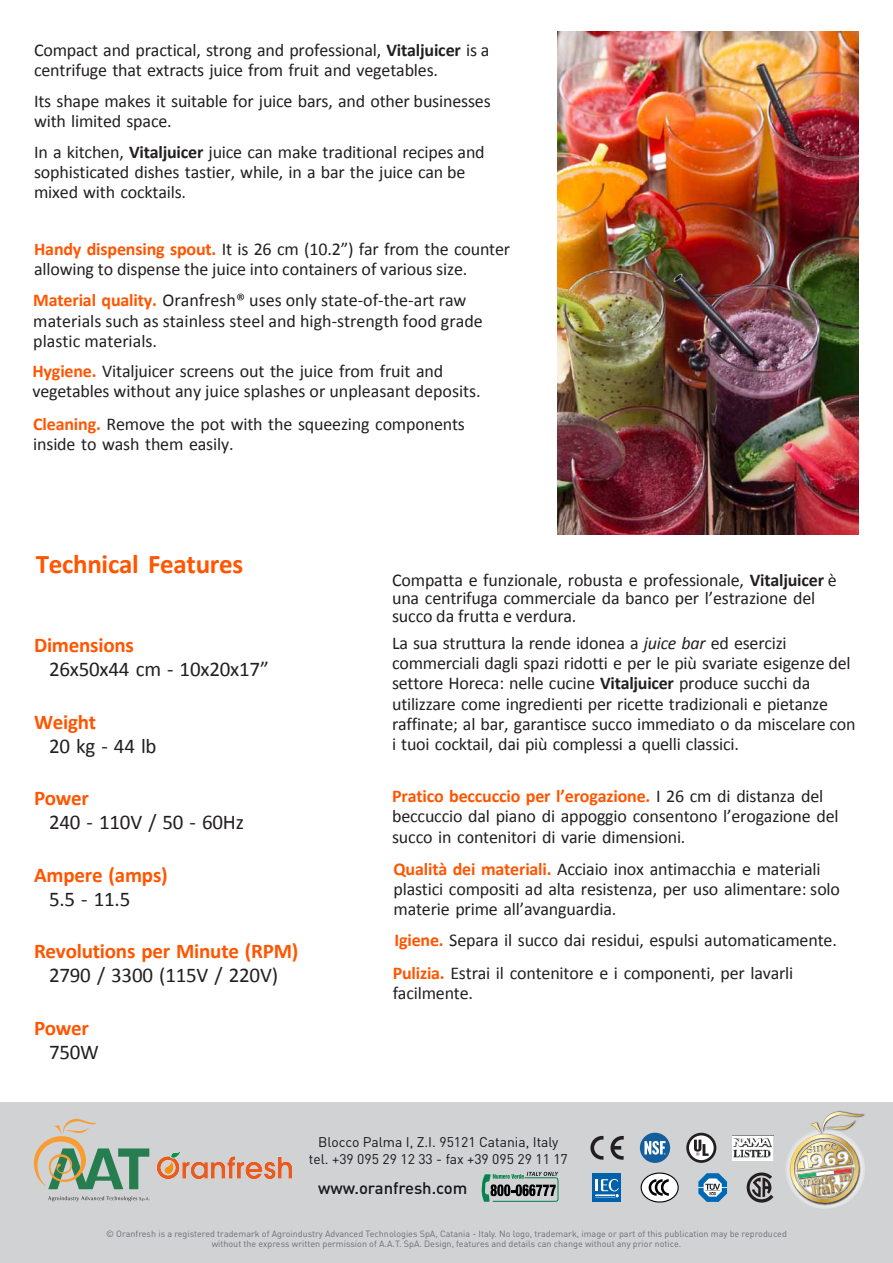
<style>
.page{position:relative;width:893px;height:1263px;background:#fff}
.page>*{position:absolute;margin:0;border:0;box-sizing:border-box;transform-origin:0 0}
.t1{font:700 27px "Calibri";letter-spacing:-.01em;color:#f50}
.t2{font:21px "Calibri";letter-spacing:-.01em;color:#231f20}
.t3{font:700 21px "Calibri";letter-spacing:-.01em;color:#f50}
.t4{font:18px/20.2px "Calibri";letter-spacing:-.01em;color:#231f20}
.t5{font:500 16.65px "DIN Pro";letter-spacing:-.005em;color:#18161b}
.t6{font:13.95px/16.6px "DIN Pro";color:#18161b;text-align:center}
.t7{font:9px/10.5px "DIN Pro";color:#6c6d70;text-align:center}
.s1{font-weight:700}
.s2{font-weight:700;color:#f50}
.s3{font-style:italic}
</style>
<div class="page">
<div style="left:0;top:1103px;width:893px;height:160px;background:#d1d2d4"></div>
<svg style="left:48px;top:1196px;width:81px;height:5px"></svg>
<svg style="left:33px;top:1119px;width:96px;height:70px"></svg>
<img style="left:558px;top:32px;width:301px;height:502px">
<img style="left:786px;top:1112px;width:79px;height:97px">
<svg style="left:481px;top:1172px;width:77px;height:30px"></svg>
<svg style="left:686px;top:1133px;width:30px;height:30px"></svg>
<div style="left:640px;top:1133px;width:30px;height:30px;background:#135f9e;border-radius:50%"></div>
<svg style="left:644px;top:1141px;width:22px;height:14px"></svg>
<svg style="left:610px;top:1136px;width:14px;height:24px"></svg>
<svg style="left:590px;top:1136px;width:13px;height:24px"></svg>
<img style="left:732px;top:1135px;width:42px;height:25px">
<svg style="left:698px;top:1173px;width:29px;height:29px"></svg>
<svg style="left:641px;top:1172px;width:38px;height:30px"></svg>
<svg style="left:747px;top:1172px;width:26px;height:30px"></svg>
<div style="left:592px;top:1173px;width:29px;height:29px;background:#0162ab"></div>
<svg style="left:595px;top:1179px;width:24px;height:19px"></svg>
<img style="left:129px;top:1148px;width:163px;height:54px">
<p class="t4" style="left:34px;top:40px;width:457px">Compact and practical, strong and professional, <span class="s1">Vitaljuicer</span> is a centrifuge that extracts juice from fruit and vegetables.</p>
<p class="t4" style="left:34px;top:91px;width:458px">Its shape makes it suitable for juice bars, and other businesses with limited space.</p>
<p class="t4" style="left:34px;top:141px;width:452px">In a kitchen, <span class="s1">Vitaljuicer</span> juice can make traditional recipes and sophisticated dishes tastier, while, in a bar the juice can be mixed with cocktails.</p>
<p class="t4" style="left:34px;top:239px;width:478px"><span class="s2">Handy dispensing spout.</span> It is 26 cm (10.2”) far from the counter allowing to dispense the juice into containers of various size.</p>
<p class="t4" style="left:33px;top:290px;width:451px"><span class="s2">Material quality.</span> Oranfresh® uses only state-of-the-art raw materials such as stainless steel and high-strength food grade plastic materials.</p>
<p class="t4" style="left:32px;top:361px;width:450px"><span class="s2">Hygiene.</span> Vitaljuicer screens out the juice from fruit and vegetables without any juice splashes or unpleasant deposits.</p>
<p class="t4" style="left:33px;top:414px;width:433px"><span class="s2">Cleaning.</span> Remove the pot with the squeezing components inside to wash them easily.</p>
<h1 class="t1" style="left:36px;top:546px;width:209px">Technical Features</h1>
<p class="t3" style="left:34px;top:632px;width:101px">Dimensions</p>
<p class="t2" style="left:49px;top:656px;width:221px">26x50x44 cm - 10x20x17”</p>
<p class="t3" style="left:34px;top:708px;width:64px">Weight</p>
<p class="t2" style="left:49px;top:732px;width:109px">20 kg - 44 lb</p>
<p class="t3" style="left:34px;top:785px;width:56px">Power</p>
<p class="t2" style="left:49px;top:809px;width:197px">240 - 110V / 50 - 60Hz</p>
<p class="t3" style="left:34px;top:861px;width:135px">Ampere (amps)</p>
<p class="t2" style="left:49px;top:885px;width:83px">5.5 - 11.5</p>
<p class="t3" style="left:34px;top:938px;width:266px">Revolutions per Minute (RPM)</p>
<p class="t2" style="left:49px;top:962px;width:231px">2790 / 3300 (115V / 220V)</p>
<p class="t3" style="left:34px;top:1014px;width:56px">Power</p>
<p class="t2" style="left:49px;top:1038px;width:52px">750W</p>
<p class="t4" style="left:392px;top:571px;width:446px;line-height:18.3px">Compatta e funzionale, robusta e professionale, <span class="s1">Vitaljuicer</span> è una centrifuga commerciale da banco per l’estrazione del succo da frutta e verdura.</p>
<p class="t4" style="left:392px;top:633px;width:465px">La sua struttura la rende idonea a <span class="s3">juice bar</span> ed esercizi commerciali dagli spazi ridotti e per le più svariate esigenze del settore Horeca: nelle cucine <span class="s1">Vitaljuicer</span> produce succhi da utilizzare come ingredienti per ricette tradizionali e pietanze raffinate; al bar, garantisce succo immediato o da miscelare con i tuoi cocktail, dai più complessi a quelli classici.</p>
<p class="t4" style="left:392px;top:786px;width:448px"><span class="s2">Pratico beccuccio per l’erogazione.</span> I 26 cm di distanza del beccuccio dal piano di appoggio consentono l’erogazione del succo in contenitori di varie dimensioni.</p>
<p class="t4" style="left:393px;top:859px;width:448px"><span class="s2">Qualità dei materiali.</span> Acciaio inox antimacchia e materiali plastici compositi ad alta resistenza, per uso alimentare: solo materie prime all’avanguardia.</p>
<p class="t4" style="left:393px;top:924px;width:446px;line-height:32.4px"><span class="s2">Igiene.</span> Separa il succo dai residui, espulsi automaticamente.<br><span class="s2">Pulizia.</span> Estrai il contenitore e i componenti, per lavarli</p>
<p class="t4" style="left:393px;top:983px;width:82px">facilmente.</p>
<p class="t6" style="left:309px;top:1132px;width:260px">Blocco Palma I, Z.I. 95121 Catania, Italy tel. +39 095 29 12 33 - fax +39 095 29 11 17</p>
<p class="t5" style="left:318px;top:1174px;width:151px">www.oranfresh.com</p>
<p class="t7" style="left:106px;top:1227px;width:682px">© Oranfresh is a registered trademark of Agroindustry Advanced Technologies SpA, Catania - Italy. No logo, trademark, image or part of this publication may be reproduced without the express written permission of A.A.T. SpA. Design, features and details can change without any prior notice.</p>
</div>
